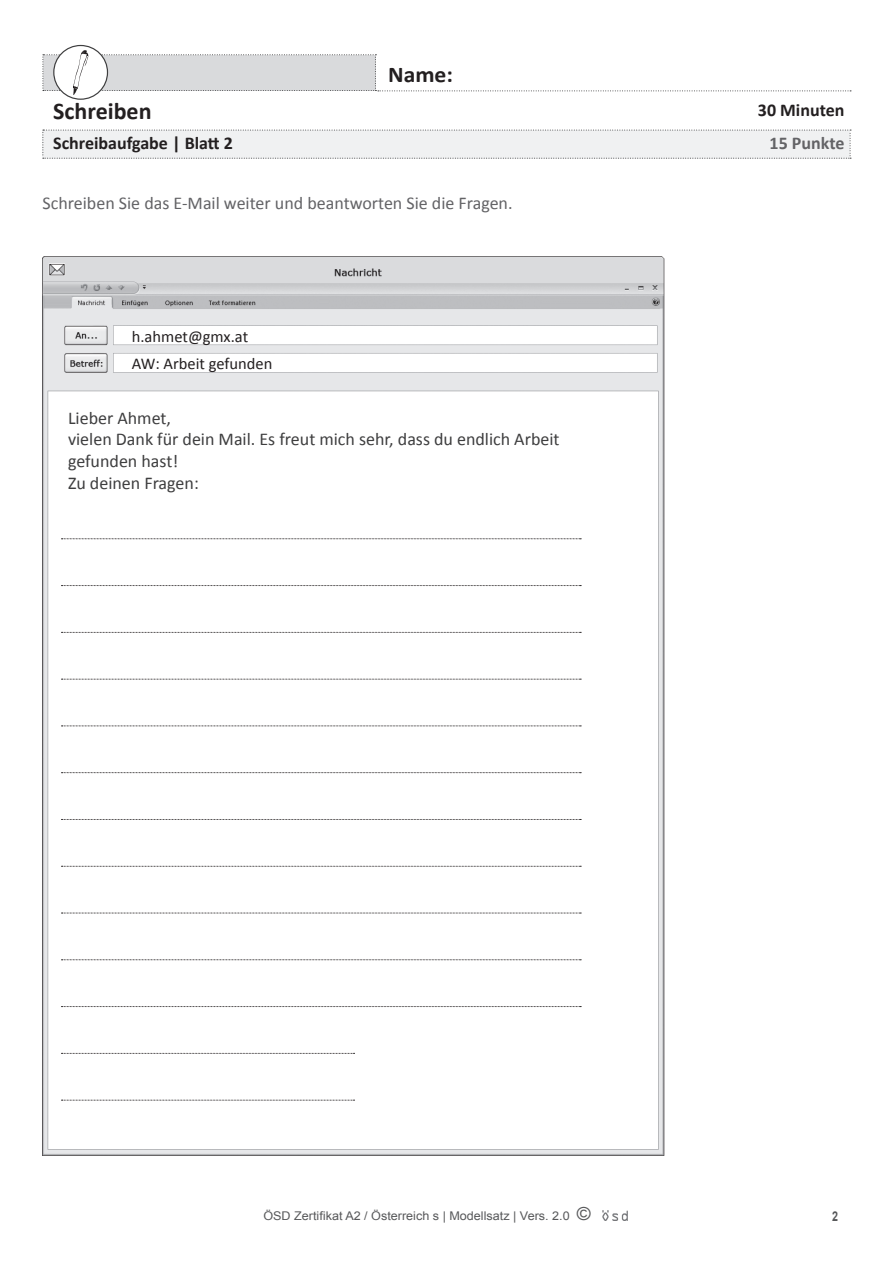
<style>
.page{position:relative;width:893px;height:1263px;background:#fff}
.page>*{position:absolute;margin:0;border:0;box-sizing:border-box;transform-origin:0 0}
.t1{font:700 24px "Calibri";color:#231f20}
.t2{font:700 22.5px "Calibri";color:#231f20;scale:1.05 1}
.t3{font:18px/21.6px "Calibri";color:#3e3e3f}
.t4{font:18px "Calibri";color:#636366}
.t5{font:700 18px "Calibri";color:#231f20}
.t6{font:700 18px "Calibri";color:#636366}
.t7{font:16.5px/27.2px "Calibri";color:#231f20}
.t8{font:700 13.5px "Arial";color:#57585a;scale:.8 1}
.t9{font:12px "Arial";color:#57585a;scale:1.05 1}
.s1{font-size:18px}
</style>
<div class="page">
<svg style="left:43px;top:130px;width:808px;height:29px"></svg>
<svg style="left:54px;top:45px;width:53px;height:54px"></svg>
<svg style="left:43px;top:50px;width:808px;height:45px"></svg>
<div style="left:53px;top:45px;width:55px;height:55px;border:1px solid #3e3e3f;border-radius:50%"></div>
<img style="left:602px;top:1210px;width:25px;height:10px">
<img style="left:43px;top:256px;width:622px;height:900px">
<svg style="left:61px;top:538px;width:520px;height:1px"></svg>
<svg style="left:61px;top:585px;width:520px;height:1px"></svg>
<svg style="left:61px;top:632px;width:520px;height:1px"></svg>
<svg style="left:61px;top:679px;width:520px;height:1px"></svg>
<svg style="left:61px;top:726px;width:520px;height:1px"></svg>
<svg style="left:61px;top:772px;width:520px;height:1px"></svg>
<svg style="left:61px;top:819px;width:520px;height:1px"></svg>
<svg style="left:61px;top:866px;width:520px;height:1px"></svg>
<svg style="left:61px;top:913px;width:520px;height:1px"></svg>
<svg style="left:61px;top:959px;width:520px;height:1px"></svg>
<svg style="left:61px;top:1006px;width:520px;height:1px"></svg>
<svg style="left:61px;top:1053px;width:294px;height:1px"></svg>
<svg style="left:61px;top:1100px;width:294px;height:1px"></svg>
<h1 class="t1" style="left:53px;top:96px;width:100px">Schreiben</h1>
<p class="t5" style="left:53px;top:132px;width:181px">Schreibaufgabe | Blatt 2</p>
<p class="t2" style="left:388px;top:61px;width:63px">Name:</p>
<p class="t4" style="left:43px;top:192px;width:472px">Schreiben Sie das E-Mail weiter und beantworten Sie die Fragen.</p>
<p class="t7" style="left:132px;top:323px;width:142px">h.ahmet@gmx.at<br>AW: Arbeit gefunden</p>
<p class="t3" style="left:68px;top:407px;width:493px">Lieber Ahmet,<br>vielen Dank für dein Mail. Es freut mich sehr, dass du endlich Arbeit gefunden hast!<br>Zu deinen Fragen:</p>
<p class="t5" style="left:758px;top:99px;width:88px">30 Minuten</p>
<p class="t6" style="left:770px;top:132px;width:76px">15 Punkte</p>
<p class="t9" style="left:263px;top:1208px;width:313px">ÖSD Zertifikat A2 / Österreich s | Modellsatz | Vers. 2.0 <span class="s1">©</span></p>
<p class="t8" style="left:832px;top:1207px;width:9px">2</p>
</div>
